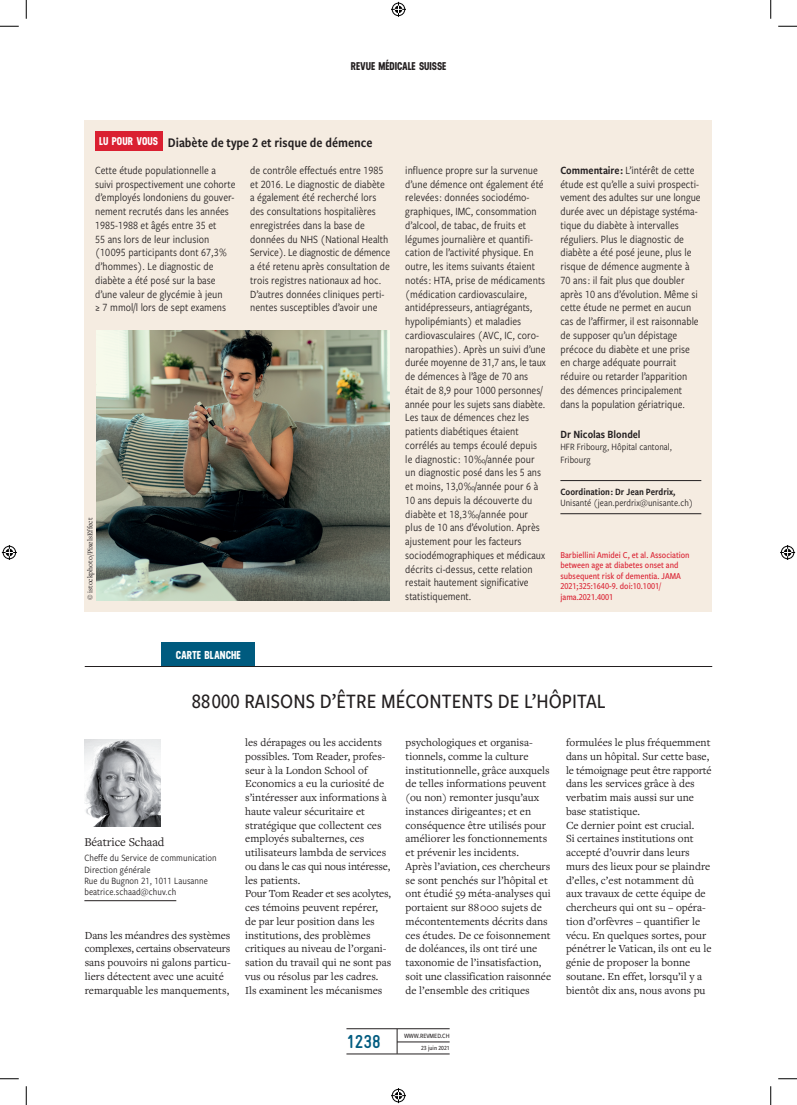
<style>
.page{position:relative;width:797px;height:1105px;background:#fff}
.page>*{position:absolute;margin:0;border:0;box-sizing:border-box;transform-origin:0 0}
.t1{font:500 21.25px "Freight Sans Cnd Pro";letter-spacing:.005em;color:#231f20}
.t2{font:700 18.75px "Gravur Condensed Pro";color:#005b7f}
.t3{font:13.75px "Freight Sans Cnd Pro Semi";color:#231f20}
.t4{font:12.5px "Freight Text Pro";letter-spacing:-.005em;color:#231f20}
.t5{font:11.5px/13.8px "Freight Sans Cnd Pro";color:#231f20}
.t6{font:11.5px "Freight Sans Cnd Pro Semi";color:#231f20}
.t7{font:700 11.5px "Neusa";color:#fff}
.t8{font:11.25px/13.8px "Freight Text Pro";color:#231f20}
.t9{font:700 11.25px "Neusa";letter-spacing:-.005em;color:#231f20}
.t10{font:10px/11.2px "Freight Sans Cnd Pro";letter-spacing:.005em;color:#231f20}
.t11{font:10px "Freight Sans Cnd Pro Semi";color:#231f20}
.t12{font:500 9.38px/10.6px "Freight Sans Cnd Pro";color:#da2031}
.t13{font:7.5px "Freight Text Pro";color:#231f20}
.t14{font:500 6.75px "Freight Sans Cnd Pro";color:#231f20}
.t15{font:500 6.5px "Freight Sans Cnd Pro";color:#231f20}
.s1{font-family:"Neusa";font-weight:700;font-size:11.25px;color:#fff}
.s2{font-family:"Freight Sans Cnd Pro Semi"}
</style>
<div class="page">
<hr style="left:346px;top:1054px;width:103px;height:1px;background:#231f20">
<hr style="left:346px;top:1028px;width:103px;height:1px;background:#231f20">
<hr style="left:397px;top:1042px;width:52px;height:1px;background:#231f20">
<svg style="left:397px;top:1029px;width:1px;height:25px"></svg>
<div style="left:161px;top:642px;width:94px;height:24px;background:#005b7f"></div>
<hr style="left:85px;top:666px;width:627px;height:1px;background:#231f20">
<div style="left:84px;top:120px;width:628px;height:491px;background:#f5ece1"></div>
<div style="left:95px;top:131px;width:67px;height:20px;background:#da2031"></div>
<hr style="left:560px;top:480px;width:141px;height:1px;background:#231f20">
<hr style="left:560px;top:513px;width:141px;height:1px;background:#231f20">
<img style="left:84px;top:740px;width:77px;height:86px">
<hr style="left:84px;top:900px;width:92px;height:1px;background:#231f20">
<img style="left:96px;top:330px;width:293px;height:270px">
<svg style="left:0;top:25px;width:19px;height:2px"></svg>
<svg style="left:778px;top:25px;width:19px;height:2px"></svg>
<svg style="left:0;top:1078px;width:19px;height:1px"></svg>
<svg style="left:778px;top:1078px;width:19px;height:1px"></svg>
<svg style="left:25px;top:0;width:2px;height:19px"></svg>
<svg style="left:25px;top:1086px;width:2px;height:19px"></svg>
<svg style="left:770px;top:0;width:1px;height:19px"></svg>
<svg style="left:770px;top:1086px;width:1px;height:19px"></svg>
<svg style="left:391px;top:2px;width:15px;height:15px"></svg>
<svg style="left:391px;top:1088px;width:15px;height:15px"></svg>
<svg style="left:2px;top:545px;width:15px;height:15px"></svg>
<svg style="left:780px;top:545px;width:15px;height:15px"></svg>
<p class="t9" style="left:351px;top:58px;width:97px">REVUE MÉDICALE SUISSE</p>
<p class="t3" style="left:99px;top:133px;width:275px"><span class="s1">LU POUR VOUS</span> Diabète de type 2 et risque de démence</p>
<p class="t5" style="left:95px;top:163px;width:142px">Cette étude populationnelle a suivi prospectivement une cohorte d’employés londoniens du gouver&shy;nement recrutés dans les années<br>1985-1988 et âgés entre 35 et<br>55 ans lors de leur inclusion<br>(10 095 participants dont 67,3 % d’hommes). Le diagnostic de diabète a été posé sur la base d’une valeur de glycémie à jeun<br>≥ 7 mmol/l lors de sept examens</p>
<p class="t5" style="left:250px;top:163px;width:141px">de contrôle effectués entre 1985 et 2016. Le diagnostic de diabète a également été recherché lors des consultations hospitalières enregistrées dans la base de données du NHS (National Health Service). Le diagnostic de démence a été retenu après consultation de trois registres nationaux ad hoc.<br>D’autres données cliniques perti&shy;nentes susceptibles d’avoir une</p>
<p class="t5" style="left:405px;top:163px;width:142px">influence propre sur la survenue d’une démence ont également été relevées : données sociodémo&shy;graphiques, IMC, consommation d’alcool, de tabac, de fruits et légumes journalière et quantifi&shy;cation de l’activité physique. En outre, les items suivants étaient notés : HTA, prise de médicaments (médication cardiovasculaire, antidépresseurs, antiagrégants, hypolipémiants) et maladies cardiovasculaires (AVC, IC, coro&shy;naropathies). Après un suivi d’une durée moyenne de 31,7 ans, le taux de démences à l’âge de 70 ans était de 8,9 pour 1000 personnes/ année pour les sujets sans diabète.<br>Les taux de démences chez les patients diabétiques étaient corrélés au temps écoulé depuis le diagnostic : 10 ‰/année pour un diagnostic posé dans les 5 ans et moins, 13,0 ‰/année pour 6 à<br>10 ans depuis la découverte du diabète et 18,3 ‰/année pour plus de 10 ans d’évolution. Après ajustement pour les facteurs sociodémographiques et médicaux décrits ci-dessus, cette relation restait hautement significative statistiquement.</p>
<p class="t5" style="left:560px;top:163px;width:142px"><span class="s2">Commentaire :</span> L’intérêt de cette étude est qu’elle a suivi prospecti&shy;vement des adultes sur une longue durée avec un dépistage systéma&shy;tique du diabète à intervalles réguliers. Plus le diagnostic de diabète a été posé jeune, plus le risque de démence augmente à<br>70 ans : il fait plus que doubler après 10 ans d’évolution. Même si cette étude ne permet en aucun cas de l’affirmer, il est raisonnable de supposer qu’un dépistage précoce du diabète et une prise en charge adéquate pourrait réduire ou retarder l’apparition des démences principalement dans la population gériatrique.</p>
<p class="t6" style="left:560px;top:426px;width:82px">Dr Nicolas Blondel</p>
<p class="t10" style="left:560px;top:440px;width:113px;line-height:12.5px">HFR Fribourg, Hôpital cantonal,<br>Fribourg</p>
<p class="t11" style="left:560px;top:485px;width:117px">Coordination : Dr Jean Perdrix,</p>
<p class="t10" style="left:560px;top:497px;width:134px">Unisanté (jean.perdrix@unisante.ch)</p>
<p class="t13" style="left:85px;top:600px;width:84px;rotate:-90deg">© istockphoto/PixelsEffect</p>
<p class="t12" style="left:560px;top:549px;width:131px">Barbiellini Amidei C, et al. Association between age at diabetes onset and subsequent risk of dementia. JAMA<br>2021;325:1640-9. doi:10.1001/ jama.2021.4001</p>
<p class="t7" style="left:176px;top:646px;width:66px">CARTE BLANCHE</p>
<h1 class="t1" style="left:192px;top:687px;width:415px">88 000 RAISONS D’ÊTRE MÉCONTENTS DE L’HÔPITAL</h1>
<p class="t4" style="left:84px;top:834px;width:82px">Béatrice Schaad</p>
<p class="t10" style="left:84px;top:852px;width:134px">Cheffe du Service de communication<br>Direction générale<br>Rue du Bugnon 21, 1011 Lausanne beatrice.schaad@chuv.ch</p>
<p class="t8" style="left:85px;top:928px;width:147px">Dans les méandres des systèmes complexes, certains observateurs sans pouvoirs ni galons particu&shy;liers détectent avec une acuité remarquable les manquements,</p>
<p class="t8" style="left:245px;top:735px;width:148px">les dérapages ou les accidents possibles. Tom Reader, profes&shy;seur à la London School of<br>Economics a eu la curiosité de s’intéresser aux informations à haute valeur sécuritaire et stratégique que collectent ces employés subalternes, ces utilisateurs lambda de services ou dans le cas qui nous intéresse, les patients.<br>Pour Tom Reader et ses acolytes, ces témoins peuvent repérer, de par leur position dans les institutions, des problèmes critiques au niveau de l’organi&shy;sation du travail qui ne sont pas vus ou résolus par les cadres.<br>Ils examinent les mécanismes</p>
<p class="t8" style="left:405px;top:735px;width:147px">psychologiques et organisa&shy;tionnels, comme la culture institutionnelle, grâce auxquels de telles informations peuvent (ou non) remonter jusqu’aux instances dirigeantes ; et en conséquence être utilisés pour améliorer les fonctionnements et prévenir les incidents.<br>Après l’aviation, ces chercheurs se sont penchés sur l’hôpital et ont étudié 59 méta-analyses qui portaient sur 88 000 sujets de mécontentements décrits dans ces études. De ce foisonnement de doléances, ils ont tiré une taxonomie de l’insatisfaction, soit une classification raisonnée de l’ensemble des critiques</p>
<p class="t8" style="left:566px;top:735px;width:147px">formulées le plus fréquemment dans un hôpital. Sur cette base, le témoignage peut être rapporté dans les services grâce à des verbatim mais aussi sur une base statistique.<br>Ce dernier point est crucial.<br>Si certaines institutions ont accepté d’ouvrir dans leurs murs des lieux pour se plaindre d’elles, c’est notamment dû aux travaux de cette équipe de chercheurs qui ont su – opéra&shy;tion d’orfèvres – quantifier le vécu. En quelques sortes, pour pénétrer le Vatican, ils ont eu le génie de proposer la bonne soutane. En effet, lorsqu’il y a bientôt dix ans, nous avons pu</p>
<h2 class="t2" style="left:346px;top:1031px;width:36px">1238</h2>
<p class="t14" style="left:404px;top:1031px;width:47px">WWW.REVMED.CH</p>
<p class="t15" style="left:421px;top:1043px;width:30px">23 juin 2021</p>
</div>
